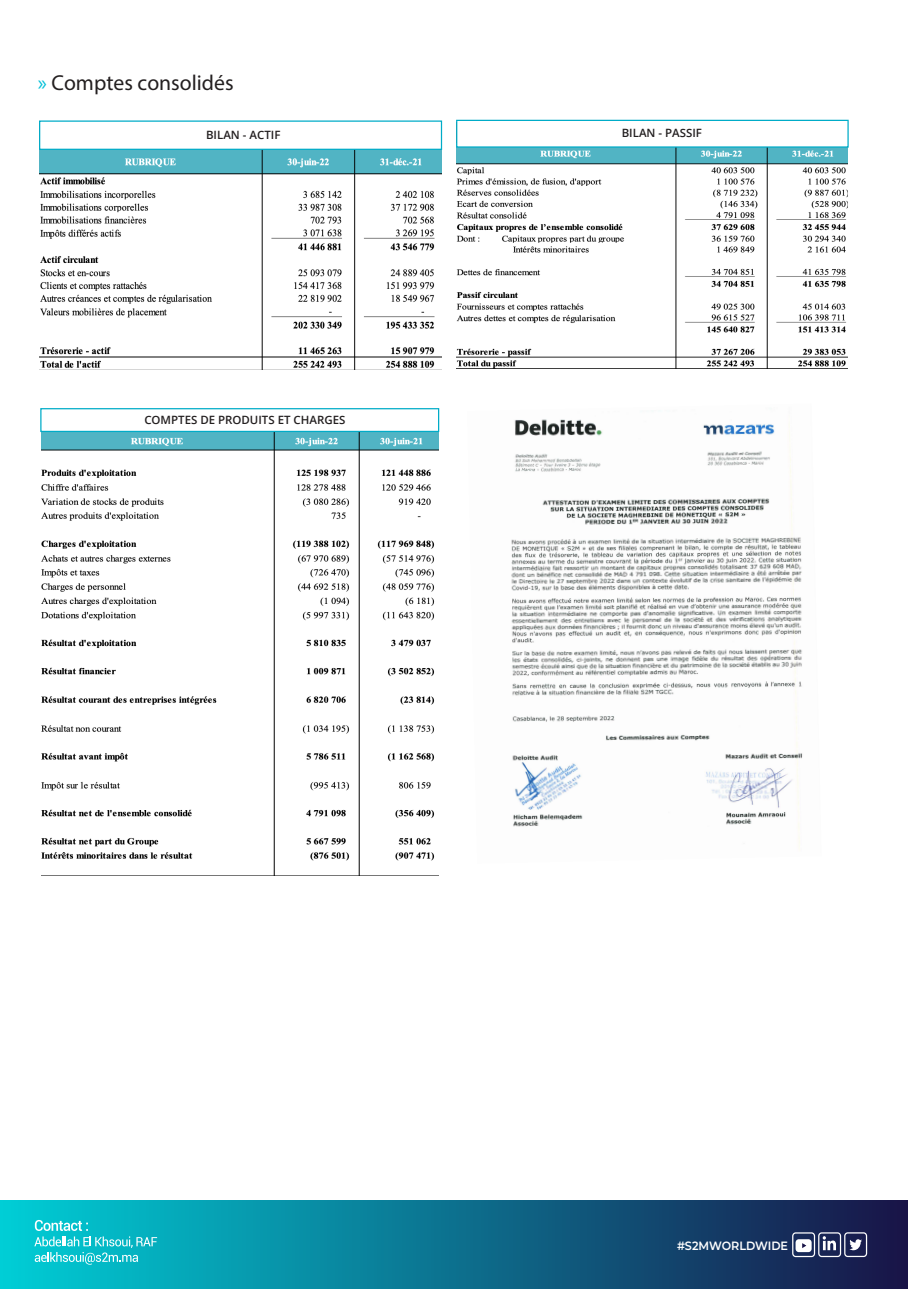
<style>
.page{position:relative;width:908px;height:1297px;background:#fff}
.page>*{position:absolute;margin:0;border:0;box-sizing:border-box;transform-origin:0 0}
.t1{font:21.62px "Myriad Pro";color:#231f20}
.t2{font:600 12px "Montserrat";color:#fff;scale:.93 1}
.t3{font:600 11.5px "Open Sans";color:#231f20}
.s1{color:#00bfd7}
</style>
<div class="page">
<div style="left:0;top:1200px;width:906px;height:88px;background:linear-gradient(to right,#00ced6,#1a1549)"></div>
<svg style="left:34px;top:1220px;width:123px;height:45px;background:#2dc5d0"></svg>
<div style="left:843px;top:1232px;width:23px;height:25px;border:1px solid #fff;border-radius:3px"></div>
<svg style="left:849px;top:1239px;width:12px;height:11px"></svg>
<div style="left:817px;top:1232px;width:23px;height:25px;border:1px solid #fff;border-radius:3px"></div>
<svg style="left:822px;top:1236px;width:13px;height:14px"></svg>
<div style="left:791px;top:1232px;width:23px;height:25px;border:1px solid #fff;border-radius:3px"></div>
<div style="left:795px;top:1239px;width:16px;height:13px;background:#fff;border-radius:3px"></div>
<svg style="left:802px;top:1243px;width:3px;height:5px"></svg>
<img style="left:39px;top:150px;width:402px;height:219px">
<img style="left:456px;top:148px;width:392px;height:221px">
<img style="left:40px;top:432px;width:399px;height:443px">
<div style="left:40px;top:408px;width:399px;height:24px;background:#fff;border:1px solid #00acc8"></div>
<div style="left:39px;top:120px;width:403px;height:30px;background:#fff;border:1px solid #00acc8"></div>
<div style="left:456px;top:120px;width:392px;height:28px;background:#fff;border:1px solid #00acc8"></div>
<img style="left:511px;top:419px;width:292px;height:429px">
<h1 class="t1" style="left:38px;top:70px;width:197px"><span class="s1">»</span> Comptes consolidés</h1>
<p class="t3" style="left:206px;top:127px;width:76px">BILAN - ACTIF</p>
<p class="t3" style="left:621px;top:125px;width:82px">BILAN - PASSIF</p>
<p class="t3" style="left:144px;top:412px;width:202px">COMPTES DE PRODUITS ET CHARGES</p>
<p class="t2" style="left:676px;top:1237px;width:121px">#S2MWORLDWIDE</p>
</div>
